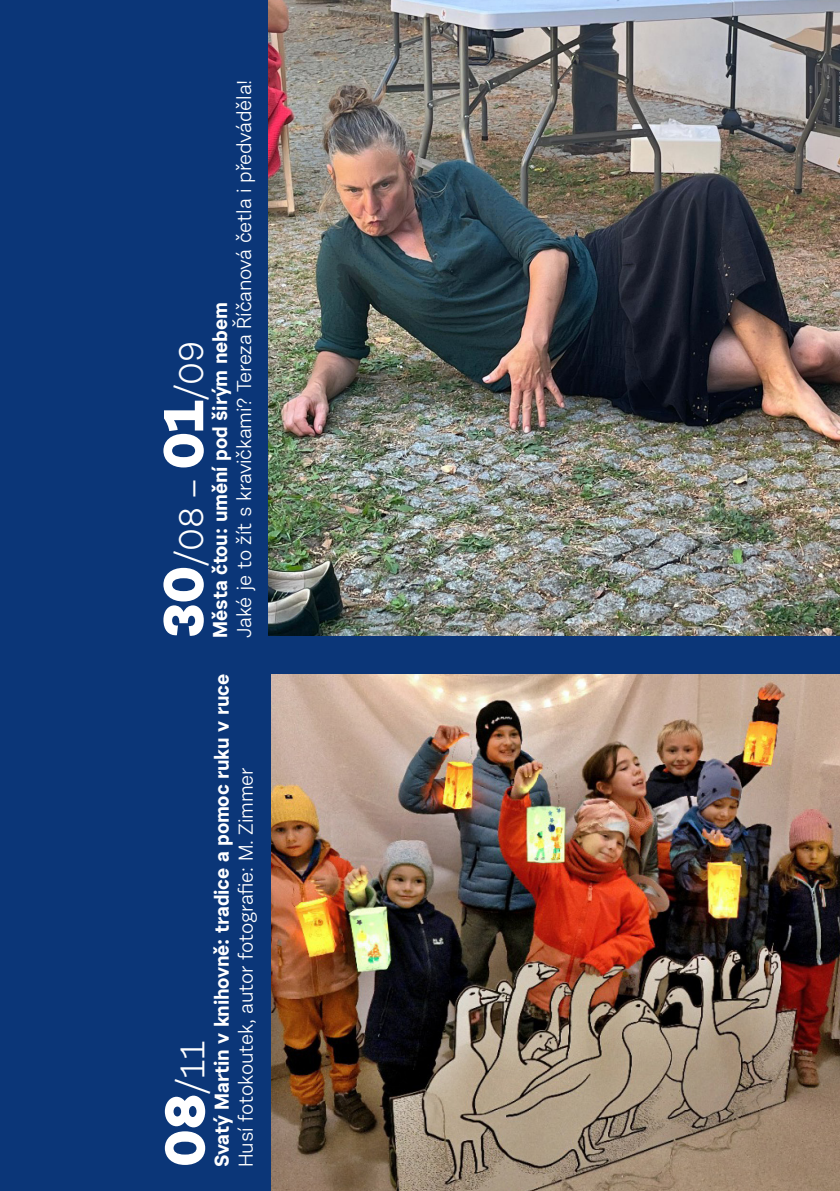
<style>
.page{position:relative;width:840px;height:1191px;background:#fff}
.page>*{position:absolute;margin:0;border:0;box-sizing:border-box;transform-origin:0 0}
.t1{font:34px "Urban Grotesk Re Bo";color:#fff}
.t2{font:20px/24px "Urban Grotesk Re Bo";letter-spacing:-.01em;color:#fff}
.t3{font:700 20px/24px "Urban Grotesk Re Bo";letter-spacing:-.01em;color:#fff}
.s1{font-weight:700}
.s2{font-family:"Urban Grotesk Me Bl";font-weight:700;font-size:56px}
.s3{font-weight:400}
</style>
<div class="page">
<div style="left:0;top:0;width:839px;height:1191px;background:#0b3678"></div>
<img style="left:268px;top:0;width:571px;height:635px">
<img style="left:271px;top:674px;width:568px;height:517px">
<p class="t2" style="left:208px;top:637px;width:559px;rotate:-90deg"><span class="s1">Města čtou: umění pod širým nebem<br></span>Jaké je to žít s kravičkami? Tereza Říčanová četla i předváděla!</p>
<p class="t1" style="left:170px;top:637px;width:298px;rotate:-90deg"><span class="s2">30</span>/08 – <span class="s2">01</span>/09</p>
<p class="t3" style="left:209px;top:1166px;width:494px;rotate:-90deg">Svatý Martin v knihovně: tradice a pomoc ruku v ruce<br><span class="s3">Husí fotokoutek, autor fotografie: M. Zimmer</span></p>
<p class="t1" style="left:171px;top:1166px;width:128px;rotate:-90deg"><span class="s2">08</span>/11</p>
</div>
